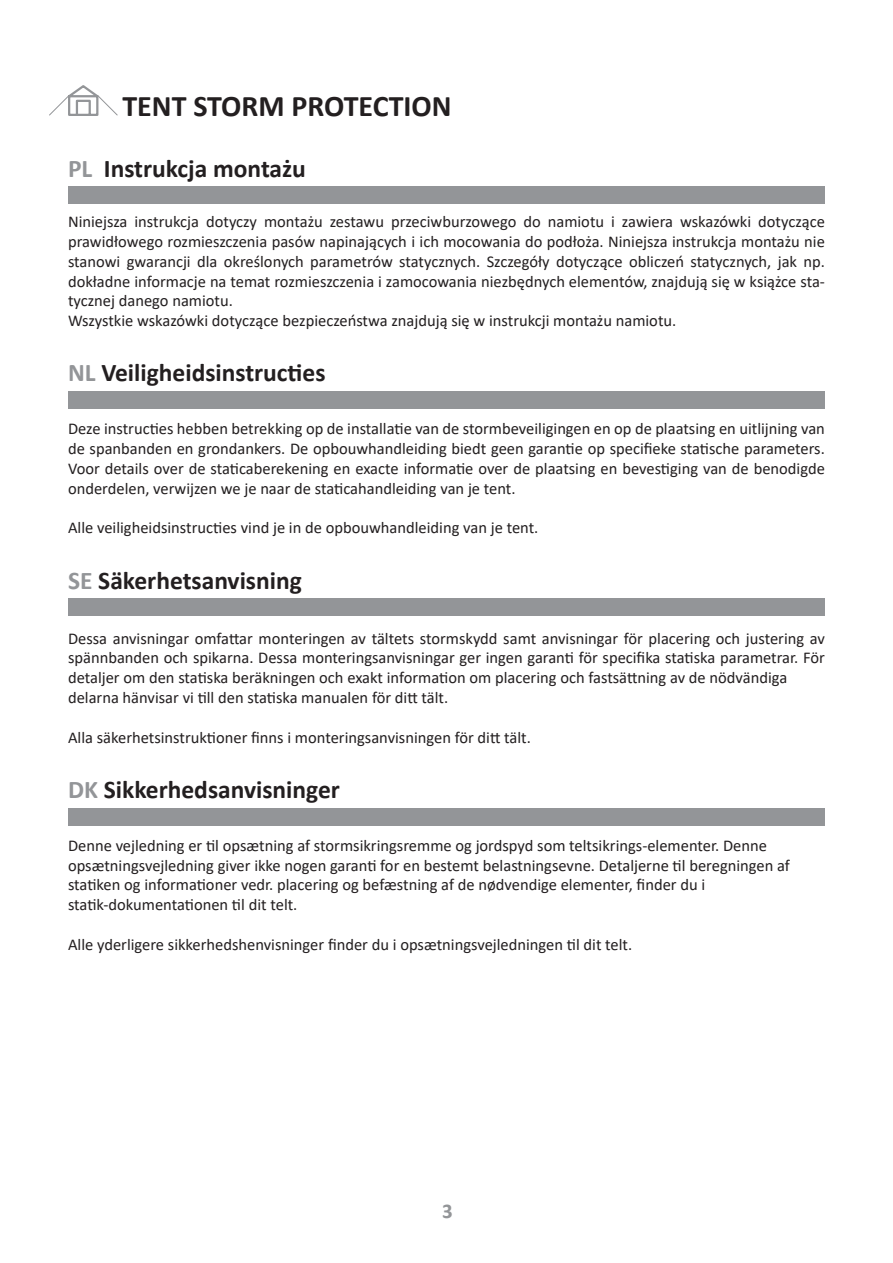
<style>
.page{position:relative;width:893px;height:1263px;background:#fff}
.page>*{position:absolute;margin:0;border:0;box-sizing:border-box;transform-origin:0 0}
.t1{font:700 30px "Calibri";color:#231f20}
.t2{font:700 25.5px "Calibri";color:#231f20}
.t3{font:700 21px "Calibri";color:#939598}
.t4{font:16.5px/19.8px "Calibri";color:#231f20}
.s1{color:#939598}
</style>
<div class="page">
<svg style="left:49px;top:85px;width:69px;height:31px"></svg>
<svg style="left:68px;top:85px;width:10px;height:9px"></svg>
<div style="left:68px;top:186px;width:757px;height:17px;background:#939598"></div>
<div style="left:68px;top:391px;width:757px;height:17px;background:#939598"></div>
<div style="left:68px;top:598px;width:757px;height:17px;background:#939598"></div>
<div style="left:68px;top:809px;width:757px;height:17px;background:#939598"></div>
<h1 class="t1" style="left:122px;top:85px;width:331px">TENT STORM PROTECTION</h1>
<h2 class="t2" style="left:68px;top:151px;width:239px"><span class="s1">PL</span> Instrukcja montażu</h2>
<p class="t4" style="left:68px;top:211px;width:758px">Niniejsza instrukcja dotyczy montażu zestawu przeciwburzowego do namiotu i zawiera wskazówki dotyczące prawidłowego rozmieszczenia pasów napinających i ich mocowania do podłoża. Niniejsza instrukcja montażu nie stanowi gwarancji dla określonych parametrów statycznych. Szczegóły dotyczące obliczeń statycznych, jak np. dokładne informacje na temat rozmieszczenia i zamocowania niezbędnych elementów, znajdują się w książce sta&shy;tycznej danego namiotu.<br>Wszystkie wskazówki dotyczące bezpieczeństwa znajdują się w instrukcji montażu namiotu.</p>
<h2 class="t2" style="left:68px;top:354px;width:259px"><span class="s1">NL</span> Veiligheidsinstructies</h2>
<p class="t4" style="left:68px;top:419px;width:758px;text-align:justify">Deze instructies hebben betrekking op de installatie van de stormbeveiligingen en op de plaatsing en uitlijning van de spanbanden en grondankers. De opbouwhandleiding biedt geen garantie op specifieke statische parameters.<br>Voor details over de staticaberekening en exacte informatie over de plaatsing en bevestiging van de benodigde onderdelen, verwijzen we je naar de staticahandleiding van je tent.</p>
<p class="t4" style="left:68px;top:518px;width:472px">Alle veiligheidsinstructies vind je in de opbouwhandleiding van je tent.</p>
<h2 class="t2" style="left:68px;top:562px;width:235px"><span class="s1">SE</span> Säkerhetsanvisning</h2>
<p class="t4" style="left:68px;top:628px;width:758px">Dessa anvisningar omfattar monteringen av tältets stormskydd samt anvisningar för placering och justering av spännbanden och spikarna. Dessa monteringsanvisningar ger ingen garanti för specifika statiska parametrar. För detaljer om den statiska beräkningen och exakt information om placering och fastsättning av de nödvändiga delarna hänvisar vi till den statiska manualen för ditt tält.</p>
<p class="t4" style="left:68px;top:727px;width:464px">Alla säkerhetsinstruktioner finns i monteringsanvisningen för ditt tält.</p>
<h2 class="t2" style="left:68px;top:771px;width:273px"><span class="s1">DK</span> Sikkerhedsanvisninger</h2>
<p class="t4" style="left:68px;top:835px;width:723px">Denne vejledning er til opsætning af stormsikringsremme og jordspyd som teltsikrings-elementer. Denne opsætningsvejledning giver ikke nogen garanti for en bestemt belastningsevne. Detaljerne til beregningen af statiken og informationer vedr. placering og befæstning af de nødvendige elementer, finder du i statik-dokumentationen til dit telt.</p>
<p class="t4" style="left:68px;top:934px;width:566px">Alle yderligere sikkerhedshenvisninger finder du i opsætningsvejledningen til dit telt.</p>
<p class="t3" style="left:442px;top:1196px;width:12px">3</p>
</div>
